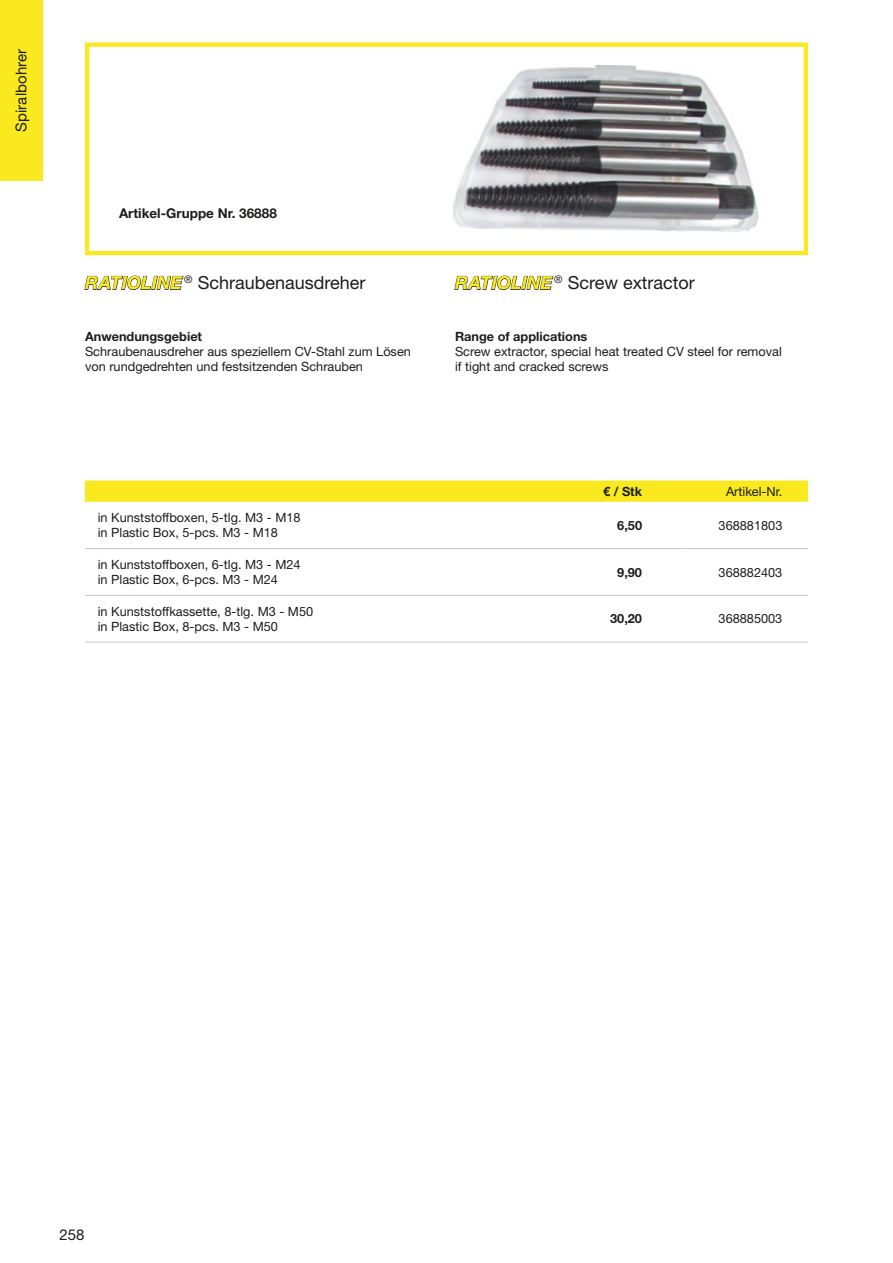
<style>
.page{position:relative;width:893px;height:1263px;background:#fff}
.page>*{position:absolute;margin:0;border:0;box-sizing:border-box;transform-origin:0 0}
.t1{font:18px "Helvetica Neue LT Std";color:#1d1d1b}
.t2{font:15px "Helvetica Neue LT Std";letter-spacing:.005em;color:#1d1d1b}
.t3{font:700 13.5px "Helvetica Neue LT Std";color:#1d1d1b}
.t4{font:12.75px/15px "Helvetica Neue LT Std";color:#1d1d1b}
.t5{font:700 12.75px "Helvetica Neue LT Std";color:#1d1d1b}
.s1{font-weight:700;font-style:italic;color:#f9e91e}
</style>
<div class="page">
<div style="left:0;top:0;width:43px;height:181px;background:#f9e91e"></div>
<svg style="left:84px;top:275px;width:100px;height:16px"></svg>
<svg style="left:454px;top:275px;width:100px;height:16px"></svg>
<svg style="left:85px;top:43px;width:723px;height:212px"></svg>
<svg style="left:85px;top:480px;width:723px;height:22px;background:#f9e925"></svg>
<hr style="left:85px;top:548px;width:255px;height:1px;background:#c7c7c6">
<hr style="left:340px;top:548px;width:217px;height:1px;background:#c7c7c6">
<hr style="left:557px;top:548px;width:128px;height:1px;background:#c7c7c6">
<hr style="left:685px;top:548px;width:123px;height:1px;background:#c7c7c6">
<hr style="left:85px;top:595px;width:255px;height:1px;background:#c7c7c6">
<hr style="left:340px;top:595px;width:217px;height:1px;background:#c7c7c6">
<hr style="left:557px;top:595px;width:128px;height:1px;background:#c7c7c6">
<hr style="left:685px;top:595px;width:123px;height:1px;background:#c7c7c6">
<hr style="left:85px;top:642px;width:255px;height:1px;background:#c7c7c6">
<hr style="left:340px;top:642px;width:217px;height:1px;background:#c7c7c6">
<hr style="left:557px;top:642px;width:128px;height:1px;background:#c7c7c6">
<hr style="left:685px;top:642px;width:123px;height:1px;background:#c7c7c6">
<p class="t2" style="left:12px;top:132px;width:85px;rotate:-90deg">Spiralbohrer</p>
<p class="t3" style="left:119px;top:205px;width:159px">Artikel-Gruppe Nr. 36888</p>
<h1 class="t1" style="left:85px;top:272px;width:282px"><span class="s1">RATIOLINE</span> <sup>®</sup> Schraubenausdreher</h1>
<p class="t5" style="left:85px;top:328px;width:119px">Anwendungsgebiet</p>
<p class="t4" style="left:85px;top:344px;width:327px">Schraubenausdreher aus speziellem CV-Stahl zum Lösen von rundgedrehten und festsitzenden Schrauben</p>
<h1 class="t1" style="left:455px;top:272px;width:241px"><span class="s1">RATIOLINE</span> <sup>®</sup> Screw extractor</h1>
<p class="t5" style="left:455px;top:328px;width:134px">Range of applications</p>
<p class="t4" style="left:455px;top:344px;width:328px">Screw extractor, special heat treated CV steel for removal if tight and cracked screws</p>
<p class="t5" style="left:603px;top:483px;width:40px">€ / Stk</p>
<p class="t4" style="left:726px;top:483px;width:58px">Artikel-Nr.</p>
<p class="t4" style="left:98px;top:510px;width:204px">in Kunststoffboxen, 5-tlg. M3 - M18 in Plastic Box, 5-pcs. M3 - M18</p>
<p class="t5" style="left:617px;top:517px;width:26px">6,50</p>
<p class="t4" style="left:719px;top:517px;width:65px">368881803</p>
<p class="t4" style="left:98px;top:557px;width:204px">in Kunststoffboxen, 6-tlg. M3 - M24 in Plastic Box, 6-pcs. M3 - M24</p>
<p class="t5" style="left:617px;top:564px;width:26px">9,90</p>
<p class="t4" style="left:719px;top:564px;width:65px">368882403</p>
<p class="t4" style="left:98px;top:603px;width:217px">in Kunststoffkassette, 8-tlg. M3 - M50 in Plastic Box, 8-pcs. M3 - M50</p>
<p class="t5" style="left:610px;top:611px;width:33px">30,20</p>
<p class="t4" style="left:719px;top:611px;width:65px">368885003</p>
<p class="t2" style="left:60px;top:1225px;width:27px">258</p>
</div>
